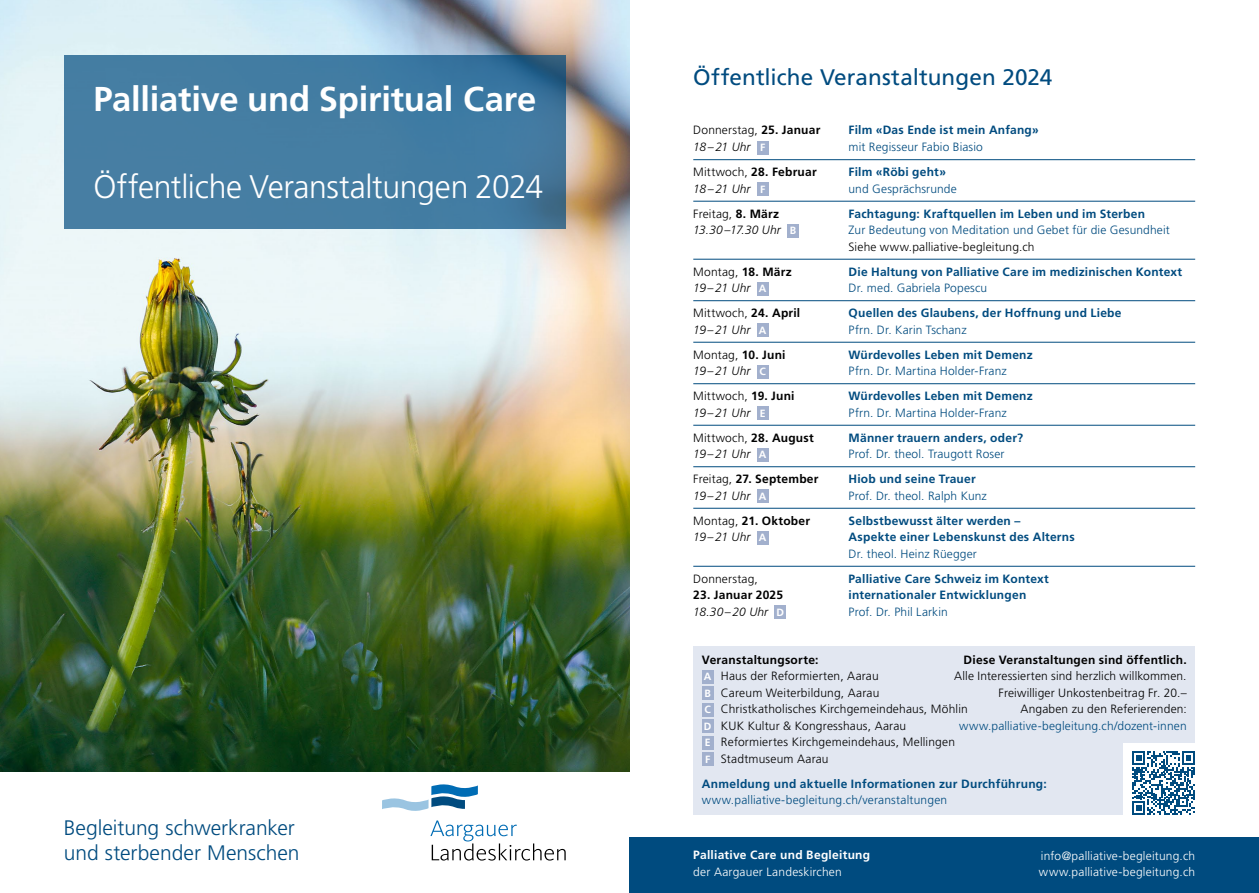
<style>
.page{position:relative;width:1259px;height:893px;background:#fff}
.page>*{position:absolute;margin:0;border:0;box-sizing:border-box;transform-origin:0 0}
.t1{font:700 34.5px "Frutiger LT Pro";letter-spacing:-.005em;color:#fff}
.t2{font:300 32.7px "Frutiger LT Pro";letter-spacing:-.01em;color:#fff}
.titel_2{font:22.5px "Frutiger LT Pro";color:#004b7f}
.t3{font:300 21px/25.5px "Frutiger LT Pro";color:#004b7f}
.text{font:700 12px/16.5px "Frutiger LT Pro";letter-spacing:.02em;color:#004b7f}
.text-2{font:300 12px "Frutiger LT Pro";letter-spacing:.015em;color:#000}
.text-3{font:300 12px/16.5px "Frutiger LT Pro";letter-spacing:.01em;color:#004b7f}
.text-4{font:700 12px "Frutiger LT Pro";letter-spacing:.02em;color:#000}
.text-5{font:italic 300 12px "Frutiger LT Pro";letter-spacing:.01em;color:#000}
.t4{font:300 12px "Frutiger LT Pro";letter-spacing:.015em;color:#fff}
.t5{font:700 12px "Frutiger LT Pro";letter-spacing:.02em;color:#fff}
.t6{font:700 10.5px "Frutiger LT Pro";color:#fff}
.s1{font-weight:700}
.s2{font-weight:300}
.s3{color:#000}
</style>
<div class="page">
<img style="left:0;top:0;width:629px;height:772px">
<svg style="left:382px;top:784px;width:96px;height:27px"></svg>
<svg style="left:430px;top:820px;width:136px;height:41px"></svg>
<svg style="left:64px;top:55px;width:502px;height:174px;background:#427ba1"></svg>
<div style="left:629px;top:837px;width:630px;height:56px;background:#004b7f"></div>
<div style="left:693px;top:646px;width:502px;height:169px;background:#e2e7f1"></div>
<div style="left:702px;top:670px;width:11px;height:13px;background:#a2b0cd"></div>
<div style="left:702px;top:687px;width:11px;height:13px;background:#a2b0cd"></div>
<div style="left:702px;top:703px;width:11px;height:13px;background:#a2b0cd"></div>
<div style="left:702px;top:720px;width:11px;height:13px;background:#a2b0cd"></div>
<div style="left:702px;top:736px;width:11px;height:13px;background:#a2b0cd"></div>
<div style="left:702px;top:753px;width:11px;height:13px;background:#a2b0cd"></div>
<hr style="left:693px;top:159px;width:502px;height:1px;background:#004b7f">
<hr style="left:693px;top:201px;width:502px;height:1px;background:#004b7f">
<hr style="left:693px;top:259px;width:502px;height:1px;background:#004b7f">
<hr style="left:693px;top:300px;width:502px;height:1px;background:#004b7f">
<hr style="left:693px;top:342px;width:502px;height:1px;background:#004b7f">
<hr style="left:693px;top:383px;width:502px;height:1px;background:#004b7f">
<hr style="left:693px;top:425px;width:502px;height:1px;background:#004b7f">
<hr style="left:693px;top:466px;width:502px;height:1px;background:#004b7f">
<hr style="left:693px;top:508px;width:502px;height:1px;background:#004b7f">
<hr style="left:693px;top:566px;width:502px;height:1px;background:#004b7f">
<div style="left:757px;top:141px;width:11px;height:13px;background:#a2b0cd"></div>
<div style="left:757px;top:182px;width:11px;height:14px;background:#a2b0cd"></div>
<div style="left:787px;top:224px;width:12px;height:13px;background:#a2b0cd"></div>
<div style="left:756px;top:282px;width:12px;height:13px;background:#a2b0cd"></div>
<div style="left:756px;top:323px;width:12px;height:14px;background:#a2b0cd"></div>
<div style="left:756px;top:365px;width:12px;height:13px;background:#a2b0cd"></div>
<div style="left:756px;top:407px;width:12px;height:13px;background:#a2b0cd"></div>
<div style="left:756px;top:448px;width:12px;height:13px;background:#a2b0cd"></div>
<div style="left:756px;top:490px;width:12px;height:13px;background:#a2b0cd"></div>
<div style="left:756px;top:531px;width:12px;height:13px;background:#a2b0cd"></div>
<div style="left:774px;top:606px;width:12px;height:13px;background:#a2b0cd"></div>
<div style="left:1123px;top:743px;width:80px;height:80px;background:#fff"></div>
<svg style="left:1132px;top:751px;width:63px;height:64px"></svg>
<p class="t1" style="left:94px;top:78px;width:444px">Palliative und Spiritual Care</p>
<p class="t2" style="left:94px;top:168px;width:451px">Öffentliche Veranstaltungen 2024</p>
<p class="t3" style="left:64px;top:815px;width:237px">Begleitung schwerkranker und sterbender Menschen</p>
<p class="titel_2" style="left:693px;top:64px;width:360px">Öffentliche Veranstaltungen 2024</p>
<p class="text-2" style="left:693px;top:123px;width:129px">Donnerstag, <span class="s1">25. Januar</span></p>
<p class="text" style="left:848px;top:122px;width:192px">Film «Das Ende ist mein Anfang»</p>
<p class="text-5" style="left:693px;top:140px;width:59px">18–21 Uhr</p>
<p class="t6" style="left:760px;top:141px;width:7px">F</p>
<p class="text-3" style="left:848px;top:139px;width:136px">mit Regisseur Fabio Biasio</p>
<p class="text-4" style="left:693px;top:165px;width:125px"><span class="s2">Mittwoch,</span> 28. Februar</p>
<p class="text" style="left:848px;top:164px;width:99px">Film «Röbi geht»</p>
<p class="text-5" style="left:693px;top:181px;width:59px">18–21 Uhr</p>
<p class="t6" style="left:760px;top:183px;width:7px">F</p>
<p class="text-3" style="left:848px;top:180px;width:110px">und Gesprächsrunde</p>
<p class="text-2" style="left:693px;top:206px;width:87px">Freitag, <span class="s1">8. März</span></p>
<p class="text" style="left:848px;top:205px;width:298px">Fachtagung: Kraftquellen im Leben und im Sterben</p>
<p class="text-5" style="left:693px;top:223px;width:89px">13.30–17.30 Uhr</p>
<p class="t6" style="left:789px;top:224px;width:8px">B</p>
<p class="text-3" style="left:848px;top:222px;width:323px">Zur Bedeutung von Meditation und Gebet für die Gesundheit<br><span class="s3">Siehe www.palliative-begleitung.ch</span></p>
<p class="text-2" style="left:693px;top:264px;width:100px">Montag, <span class="s1">18. März</span></p>
<p class="text" style="left:848px;top:263px;width:335px">Die Haltung von Palliative Care im medizinischen Kontext</p>
<p class="text-5" style="left:693px;top:281px;width:59px">19–21 Uhr</p>
<p class="t6" style="left:759px;top:282px;width:9px">A</p>
<p class="text-3" style="left:848px;top:280px;width:140px">Dr. med. Gabriela Popescu</p>
<p class="text-2" style="left:693px;top:306px;width:108px">Mittwoch, <span class="s1">24. April</span></p>
<p class="text" style="left:848px;top:305px;width:274px">Quellen des Glaubens, der Hoffnung und Liebe</p>
<p class="text-5" style="left:693px;top:322px;width:59px">19–21 Uhr</p>
<p class="t6" style="left:759px;top:324px;width:9px">A</p>
<p class="text-3" style="left:848px;top:321px;width:120px">Pfrn. Dr. Karin Tschanz</p>
<p class="text-2" style="left:693px;top:347px;width:94px">Montag, <span class="s1">10. Juni</span></p>
<p class="text" style="left:848px;top:346px;width:186px">Würdevolles Leben mit Demenz</p>
<p class="text-5" style="left:693px;top:364px;width:59px">19–21 Uhr</p>
<p class="t6" style="left:759px;top:365px;width:8px">C</p>
<p class="text-3" style="left:848px;top:363px;width:160px">Pfrn. Dr. Martina Holder-Franz</p>
<p class="text-2" style="left:693px;top:389px;width:103px">Mittwoch, <span class="s1">19. Juni</span></p>
<p class="text" style="left:848px;top:388px;width:186px">Würdevolles Leben mit Demenz</p>
<p class="text-5" style="left:693px;top:405px;width:59px">19–21 Uhr</p>
<p class="t6" style="left:759px;top:407px;width:7px">E</p>
<p class="text-3" style="left:848px;top:404px;width:160px">Pfrn. Dr. Martina Holder-Franz</p>
<p class="text-2" style="left:693px;top:430px;width:122px">Mittwoch, <span class="s1">28. August</span></p>
<p class="text" style="left:848px;top:429px;width:176px">Männer trauern anders, oder?</p>
<p class="text-5" style="left:693px;top:447px;width:59px">19–21 Uhr</p>
<p class="t6" style="left:759px;top:448px;width:9px">A</p>
<p class="text-3" style="left:848px;top:446px;width:158px">Prof. Dr. theol. Traugott Roser</p>
<p class="text-4" style="left:693px;top:472px;width:127px"><span class="s2">Freitag,</span> 27. September</p>
<p class="text" style="left:848px;top:471px;width:129px">Hiob und seine Trauer</p>
<p class="text-5" style="left:693px;top:488px;width:59px">19–21 Uhr</p>
<p class="t6" style="left:759px;top:490px;width:9px">A</p>
<p class="text-3" style="left:848px;top:487px;width:140px">Prof. Dr. theol. Ralph Kunz</p>
<p class="text-4" style="left:693px;top:513px;width:118px"><span class="s2">Montag,</span> 21. Oktober</p>
<p class="text" style="left:848px;top:512px;width:173px">Selbstbewusst älter werden –</p>
<p class="text-5" style="left:693px;top:530px;width:59px">19–21 Uhr</p>
<p class="t6" style="left:759px;top:531px;width:9px">A</p>
<p class="text" style="left:848px;top:529px;width:228px">Aspekte einer Lebenskunst des Alterns<br><span class="s2">Dr. theol. Heinz Rüegger</span></p>
<p class="text-2" style="left:693px;top:571px;width:66px">Donnerstag,</p>
<p class="text" style="left:848px;top:570px;width:202px">Palliative Care Schweiz im Kontext</p>
<p class="text-4" style="left:693px;top:588px;width:91px">23. Januar 2025</p>
<p class="text" style="left:848px;top:587px;width:179px">internationaler Entwicklungen</p>
<p class="text-5" style="left:693px;top:604px;width:76px">18.30–20 Uhr</p>
<p class="t6" style="left:776px;top:606px;width:9px">D</p>
<p class="text-3" style="left:848px;top:603px;width:101px">Prof. Dr. Phil Larkin</p>
<p class="text-4" style="left:702px;top:652px;width:118px">Veranstaltungsorte:</p>
<p class="text-4" style="left:963px;top:652px;width:224px">Diese Veranstaltungen sind öffentlich.</p>
<p class="t6" style="left:704px;top:670px;width:9px">A</p>
<p class="text-2" style="left:721px;top:669px;width:159px">Haus der Reformierten, Aarau</p>
<p class="text-2" style="left:954px;top:669px;width:234px">Alle Interessierten sind herzlich willkommen.</p>
<p class="t6" style="left:704px;top:687px;width:8px">B</p>
<p class="text-2" style="left:721px;top:686px;width:160px">Careum Weiterbildung, Aarau</p>
<p class="text-2" style="left:998px;top:686px;width:190px">Freiwilliger Unkostenbeitrag Fr. 20.–</p>
<p class="t6" style="left:704px;top:703px;width:8px">C</p>
<p class="text-2" style="left:721px;top:702px;width:248px">Christkatholisches Kirchgemeindehaus, Möhlin</p>
<p class="text-2" style="left:1020px;top:702px;width:168px">Angaben zu den Referierenden:</p>
<p class="t6" style="left:704px;top:720px;width:9px">D</p>
<p class="text-2" style="left:721px;top:719px;width:187px">KUK Kultur &amp; Kongresshaus, Aarau</p>
<p class="text-3" style="left:959px;top:717px;width:229px">www.palliative-begleitung.ch/dozent-innen</p>
<p class="t6" style="left:705px;top:736px;width:7px">E</p>
<p class="text-2" style="left:721px;top:735px;width:236px">Reformiertes Kirchgemeindehaus, Mellingen</p>
<p class="t6" style="left:705px;top:753px;width:7px">F</p>
<p class="text-2" style="left:721px;top:752px;width:109px">Stadtmuseum Aarau</p>
<p class="text" style="left:702px;top:775px;width:347px">Anmeldung und aktuelle Informationen zur Durchführung: <span class="s2">www.palliative-begleitung.ch/veranstaltungen</span></p>
<p class="t5" style="left:693px;top:848px;width:178px">Palliative Care und Begleitung</p>
<p class="t4" style="left:693px;top:865px;width:150px">der Aargauer Landeskirchen</p>
<p class="t4" style="left:1041px;top:848px;width:156px">info@palliative-begleitung.ch</p>
<p class="t4" style="left:1039px;top:865px;width:158px">www.palliative-begleitung.ch</p>
</div>
